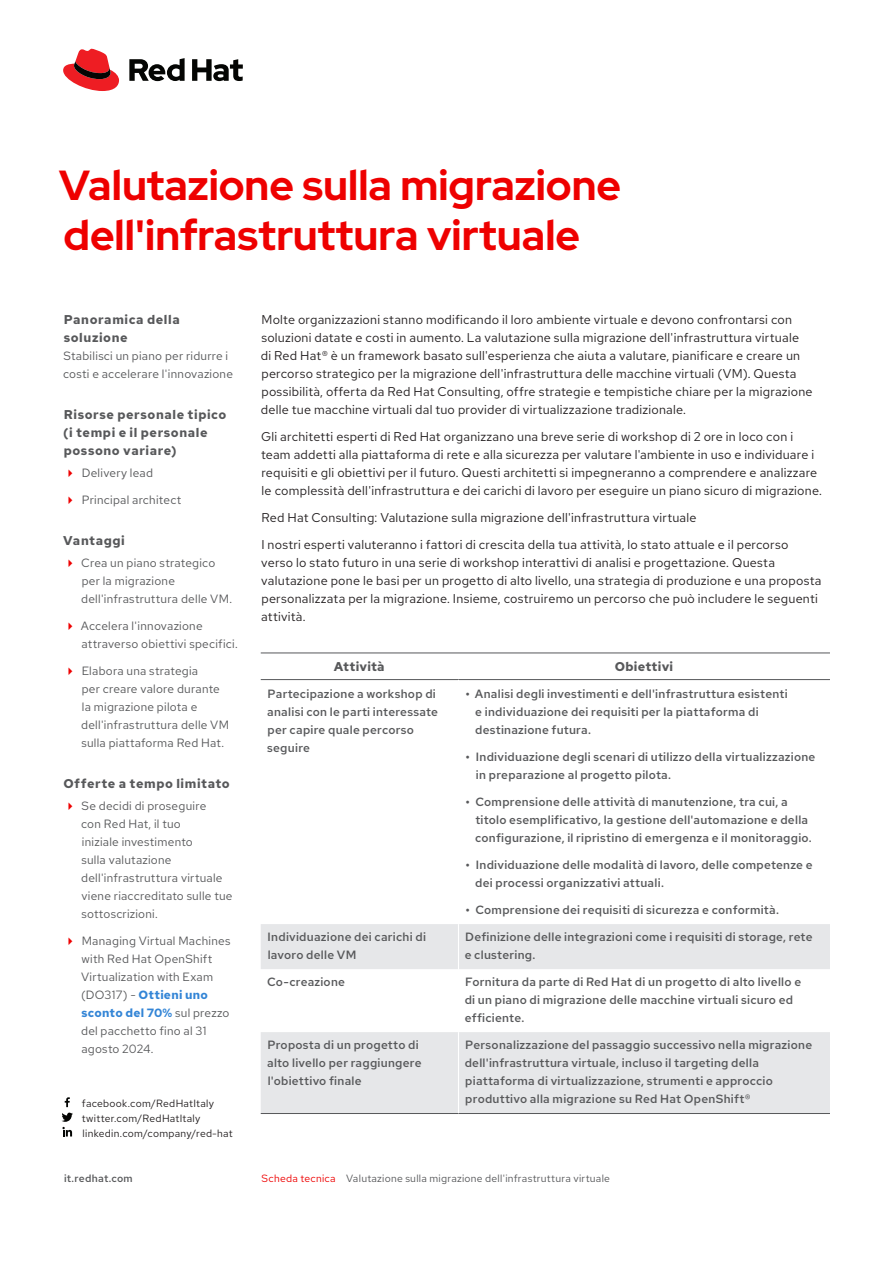
<style>
.page{position:relative;width:893px;height:1263px;background:#fff}
.page>*{position:absolute;margin:0;border:0;box-sizing:border-box;transform-origin:0 0}
.Header_-_Title{font:700 42px/50.4px "Red Hat Display";color:#e00}
.Main_-_Body{font:12.75px/18px "Red Hat Text";letter-spacing:.015em;color:#231f20}
.Sidebar_-_Subhead_1__left-aligned{font:700 12.75px/18px "Red Hat Text";letter-spacing:.045em;color:#57585a}
.Main_-_Table_Subhead_1__left-aligned{font:700 12.75px "Red Hat Text";letter-spacing:.02em;color:#57585a}
.Main_-_Table_Body__left-aligned{font:500 12px/18px "Red Hat Text";letter-spacing:.02em;color:#57585a}
.Sidebar_-_Body__left-aligned{font:12px/18px "Red Hat Text";letter-spacing:.02em;color:#57585a}
.t1{font:10.5px/15px "Red Hat Text";letter-spacing:.025em;color:#231f20}
.Footer_-_Running_Foot{font:10.5px "Red Hat Text";letter-spacing:.025em;color:#57585a}
.t2{font:500 10.5px "Red Hat Text";letter-spacing:.02em;color:#57585a}
.s1{font-weight:700;color:#3385d6}
.s2{font-weight:700}
.s3{color:#e00}
</style>
<div class="page">
<svg style="left:62px;top:1097px;width:11px;height:39px"></svg>
<hr style="left:261px;top:653px;width:569px;height:1px;background:#57585a">
<svg style="left:261px;top:924px;width:569px;height:189px;fill:#e6e7e9"></svg>
<hr style="left:261px;top:679px;width:197px;height:1px;background:#57585a">
<hr style="left:458px;top:679px;width:372px;height:1px;background:#57585a">
<hr style="left:261px;top:1113px;width:197px;height:1px;background:#57585a">
<hr style="left:458px;top:1113px;width:372px;height:1px;background:#57585a">
<hr style="left:458px;top:924px;width:1px;height:45px;background:#fff">
<hr style="left:458px;top:969px;width:1px;height:63px;background:#fff">
<hr style="left:458px;top:1032px;width:1px;height:81px;background:#fff">
<svg style="left:63px;top:49px;width:56px;height:42px"></svg>
<svg style="left:129px;top:58px;width:114px;height:23px"></svg>
<p class="Header_-_Title" style="left:59px;top:159px;width:563px">Valutazione sulla migrazione dell'infrastruttura virtuale</p>
<p class="Sidebar_-_Subhead_1__left-aligned" style="left:64px;top:310px;width:118px">Panoramica della soluzione</p>
<p class="Sidebar_-_Body__left-aligned" style="left:63px;top:347px;width:171px">Stabilisci un piano per ridurre i costi e accelerare l'innovazione</p>
<p class="Sidebar_-_Subhead_1__left-aligned" style="left:63px;top:405px;width:165px">Risorse personale tipico (i tempi e il personale possono variare)</p>
<p class="Sidebar_-_Body__left-aligned" style="left:82px;top:464px;width:73px">Delivery lead</p>
<p class="Sidebar_-_Body__left-aligned" style="left:82px;top:491px;width:101px">Principal architect</p>
<p class="Sidebar_-_Subhead_1__left-aligned" style="left:63px;top:531px;width:63px">Vantaggi</p>
<p class="Sidebar_-_Body__left-aligned" style="left:81px;top:554px;width:152px">Crea un piano strategico per la migrazione dell'infrastruttura delle VM.</p>
<p class="Sidebar_-_Body__left-aligned" style="left:81px;top:617px;width:158px">Accelera l'innovazione attraverso obiettivi specifici.</p>
<p class="Sidebar_-_Body__left-aligned" style="left:81px;top:662px;width:149px">Elabora una strategia<br>per creare valore durante la migrazione pilota e dell'infrastruttura delle VM sulla piattaforma Red Hat.</p>
<p class="Sidebar_-_Subhead_1__left-aligned" style="left:63px;top:774px;width:168px">Offerte a tempo limitato</p>
<p class="Sidebar_-_Body__left-aligned" style="left:81px;top:797px;width:153px">Se decidi di proseguire<br>con Red Hat, il tuo<br>iniziale investimento<br>sulla valutazione dell'infrastruttura virtuale viene riaccreditato sulle tue sottoscrizioni.</p>
<p class="Sidebar_-_Body__left-aligned" style="left:81px;top:932px;width:151px">Managing Virtual Machines with Red Hat OpenShift<br>Virtualization with Exam (DO317) - <span class="s1">Ottieni uno sconto del 70%</span> sul prezzo del pacchetto fino al 31 agosto 2024.</p>
<p class="t1" style="left:82px;top:1096px;width:152px">facebook.com/RedHatItaly twitter.com/RedHatItaly linkedin.com/company/red-hat</p>
<p class="Main_-_Body" style="left:261px;top:310px;width:553px">Molte organizzazioni stanno modificando il loro ambiente virtuale e devono confrontarsi con soluzioni datate e costi in aumento. La valutazione sulla migrazione dell'infrastruttura virtuale<br>di Red Hat® è un framework basato sull'esperienza che aiuta a valutare, pianificare e creare un percorso strategico per la migrazione dell'infrastruttura delle macchine virtuali (VM). Questa possibilità, offerta da Red Hat Consulting, offre strategie e tempistiche chiare per la migrazione delle tue macchine virtuali dal tuo provider di virtualizzazione tradizionale.</p>
<p class="Main_-_Body" style="left:261px;top:427px;width:562px">Gli architetti esperti di Red Hat organizzano una breve serie di workshop di 2 ore in loco con i team addetti alla piattaforma di rete e alla sicurezza per valutare l'ambiente in uso e individuare i requisiti e gli obiettivi per il futuro. Questi architetti si impegneranno a comprendere e analizzare le complessità dell'infrastruttura e dei carichi di lavoro per eseguire un piano sicuro di migrazione.</p>
<p class="Main_-_Body" style="left:261px;top:508px;width:437px">Red Hat Consulting: Valutazione sulla migrazione dell'infrastruttura virtuale</p>
<p class="Main_-_Body" style="left:261px;top:535px;width:562px">I nostri esperti valuteranno i fattori di crescita della tua attività, lo stato attuale e il percorso verso lo stato futuro in una serie di workshop interattivi di analisi e progettazione. Questa valutazione pone le basi per un progetto di alto livello, una strategia di produzione e una proposta personalizzata per la migrazione. Insieme, costruiremo un percorso che può includere le seguenti attività.</p>
<p class="Main_-_Table_Subhead_1__left-aligned" style="left:334px;top:658px;width:52px">Attività</p>
<p class="Main_-_Table_Subhead_1__left-aligned" style="left:615px;top:658px;width:60px">Obiettivi</p>
<p class="Main_-_Table_Body__left-aligned" style="left:267px;top:684px;width:172px">Partecipazione a workshop di analisi con le parti interessate per capire quale percorso seguire</p>
<p class="Main_-_Table_Body__left-aligned" style="left:475px;top:684px;width:314px;text-indent:-10px"><span class="s2">•</span> Analisi degli investimenti e dell'infrastruttura esistenti e individuazione dei requisiti per la piattaforma di destinazione futura.</p>
<p class="Main_-_Table_Body__left-aligned" style="left:476px;top:747px;width:341px;text-indent:-10px"><span class="s2">•</span> Individuazione degli scenari di utilizzo della virtualizzazione in preparazione al progetto pilota.</p>
<p class="Main_-_Table_Body__left-aligned" style="left:475px;top:792px;width:338px;text-indent:-10px"><span class="s2">•</span> Comprensione delle attività di manutenzione, tra cui, a titolo esemplificativo, la gestione dell'automazione e della configurazione, il ripristino di emergenza e il monitoraggio.</p>
<p class="Main_-_Table_Body__left-aligned" style="left:475px;top:855px;width:339px;text-indent:-10px"><span class="s2">•</span> Individuazione delle modalità di lavoro, delle competenze e dei processi organizzativi attuali.</p>
<p class="Main_-_Table_Body__left-aligned" style="left:465px;top:900px;width:315px"><span class="s2">•</span> Comprensione dei requisiti di sicurezza e conformità.</p>
<p class="Main_-_Table_Body__left-aligned" style="left:268px;top:927px;width:160px">Individuazione dei carichi di lavoro delle VM</p>
<p class="Main_-_Table_Body__left-aligned" style="left:465px;top:927px;width:349px">Definizione delle integrazioni come i requisiti di storage, rete e clustering.</p>
<p class="Main_-_Table_Body__left-aligned" style="left:267px;top:972px;width:79px">Co-creazione</p>
<p class="Main_-_Table_Body__left-aligned" style="left:465px;top:972px;width:338px">Fornitura da parte di Red Hat di un progetto di alto livello e di un piano di migrazione delle macchine virtuali sicuro ed efficiente.</p>
<p class="Main_-_Table_Body__left-aligned" style="left:267px;top:1035px;width:156px">Proposta di un progetto di alto livello per raggiungere l'obiettivo finale</p>
<p class="Main_-_Table_Body__left-aligned" style="left:465px;top:1035px;width:349px">Personalizzazione del passaggio successivo nella migrazione dell'infrastruttura virtuale, incluso il targeting della piattaforma di virtualizzazione, strumenti e approccio produttivo alla migrazione su Red Hat OpenShift®</p>
<p class="t2" style="left:64px;top:1171px;width:70px">it.redhat.com</p>
<p class="Footer_-_Running_Foot" style="left:262px;top:1171px;width:350px"><span class="s3">Scheda tecnica</span> Valutazione sulla migrazione dell'infrastruttura virtuale</p>
</div>
